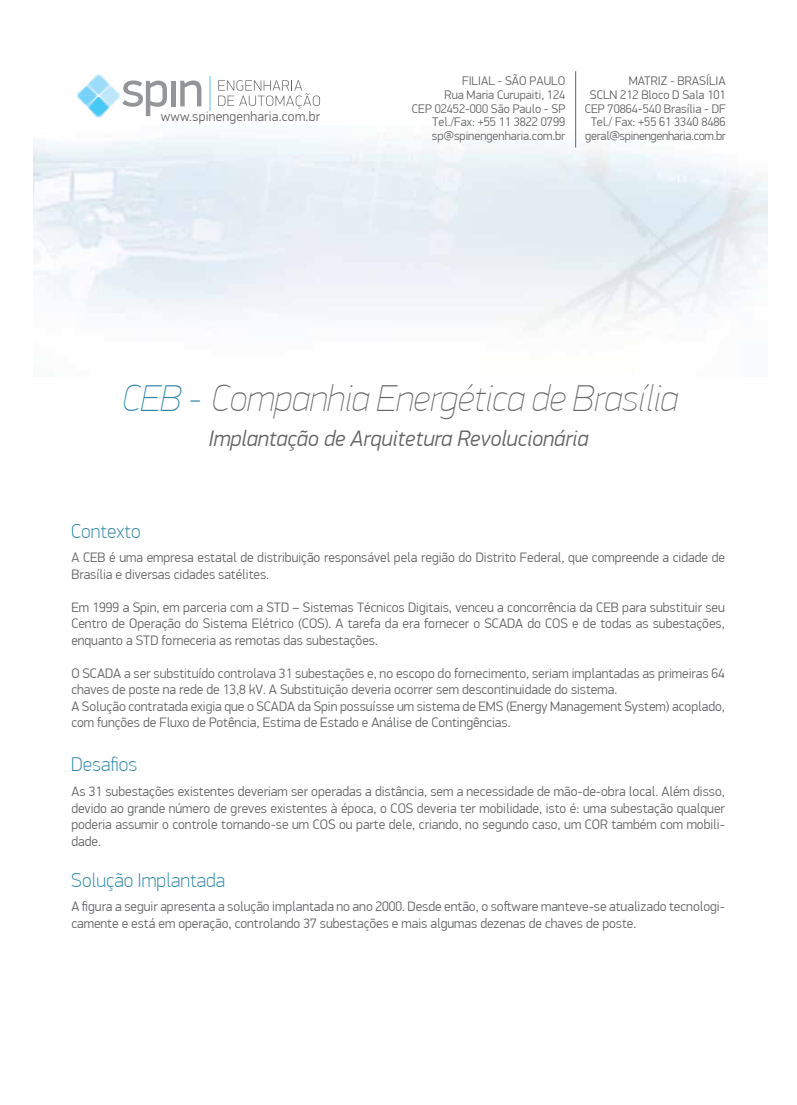
<style>
.page{position:relative;width:797px;height:1105px;background:#fff}
.page>*{position:absolute;margin:0;border:0;box-sizing:border-box;transform-origin:0 0}
.t1{font:italic 100 37.5px "PF Din Display Pro";color:#646567}
.t2{font:italic 300 22.5px "PF Din Display Pro";color:#646567}
.t3{font:100 20px "PF Din Display Pro";color:#3089a7}
.t4{font:300 13.75px/16.5px "PF Din Display Pro";color:#636466}
.t5{font:300 13.75px "PF Din Display Pro";letter-spacing:.02em;color:#636466}
.t6{font:300 12.5px/13.8px "PF Din Display Pro";color:#636466;text-align:right}
.s1{color:#3089a7}
</style>
<div class="page">
<svg style="left:125px;top:80px;width:42px;height:36px"></svg>
<div style="left:171px;top:81px;width:5px;height:25px;background:#939598"></div>
<svg style="left:180px;top:80px;width:21px;height:26px"></svg>
<hr style="left:209px;top:76px;width:1px;height:34px;background:#abe1fa">
<svg style="left:218px;top:80px;width:102px;height:29px"></svg>
<img style="left:76px;top:74px;width:45px;height:44px">
<img style="left:122px;top:84px;width:3px;height:21px">
<hr style="left:575px;top:71px;width:1px;height:77px;background:#636466">
<p class="t5" style="left:161px;top:109px;width:161px">www.spinengenharia.com.br</p>
<p class="t6" style="left:412px;top:74px;width:155px">FILIAL - SÃO PAULO<br>Rua Maria Curupaiti, 124<br>CEP 02452-000 São Paulo - SP<br>Tel./Fax: +55 11 3822 0799 sp@spinengenharia.com.br</p>
<p class="t6" style="left:584px;top:74px;width:143px">MATRIZ - BRASÍLIA<br>SCLN 212 Bloco D Sala 101<br>CEP 70864-540 Brasília - DF<br>Tel./ Fax: +55 61 3340 8486 geral@spinengenharia.com.br</p>
<h1 class="t1" style="left:122px;top:377px;width:557px"><span class="s1">CEB -</span> Companhia Energética de Brasília</h1>
<h2 class="t2" style="left:208px;top:426px;width:381px">Implantação de Arquitetura Revolucionária</h2>
<h3 class="t3" style="left:71px;top:519px;width:71px">Contexto</h3>
<p class="t4" style="left:71px;top:549px;width:655px">A CEB é uma empresa estatal de distribuição responsável pela região do Distrito Federal, que compreende a cidade de<br>Brasília e diversas cidades satélites.</p>
<p class="t4" style="left:71px;top:599px;width:655px;text-align:justify">Em 1999 a Spin, em parceria com a STD – Sistemas Técnicos Digitais, venceu a concorrência da CEB para substituir seu Centro de Operação do Sistema Elétrico (COS). A tarefa da era fornecer o SCADA do COS e de todas as subestações, enquanto a STD forneceria as remotas das subestações.</p>
<p class="t4" style="left:71px;top:665px;width:655px">O SCADA a ser substituído controlava 31 subestações e, no escopo do fornecimento, seriam implantadas as primeiras 64 chaves de poste na rede de 13,8 kV. A Substituição deveria ocorrer sem descontinuidade do sistema.<br>A Solução contratada exigia que o SCADA da Spin possuísse um sistema de EMS (Energy Management System) acoplado, com funções de Fluxo de Potência, Estima de Estado e Análise de Contingências.</p>
<h3 class="t3" style="left:71px;top:753px;width:67px">Desafios</h3>
<p class="t4" style="left:71px;top:783px;width:655px;text-align:justify">As 31 subestações existentes deveriam ser operadas a distância, sem a necessidade de mão-de-obra local. Além disso, devido ao grande número de greves existentes à época, o COS deveria ter mobilidade, isto é: uma subestação qualquer poderia assumir o controle tornando-se um COS ou parte dele, criando, no segundo caso, um COR também com mobili&shy;dade.</p>
<h3 class="t3" style="left:71px;top:868px;width:155px">Solução Implantada</h3>
<p class="t4" style="left:71px;top:898px;width:655px">A figura a seguir apresenta a solução implantada no ano 2000. Desde então, o soſtware manteve-se atualizado tecnologi&shy;camente e está em operação, controlando 37 subestações e mais algumas dezenas de chaves de poste.</p>
</div>
